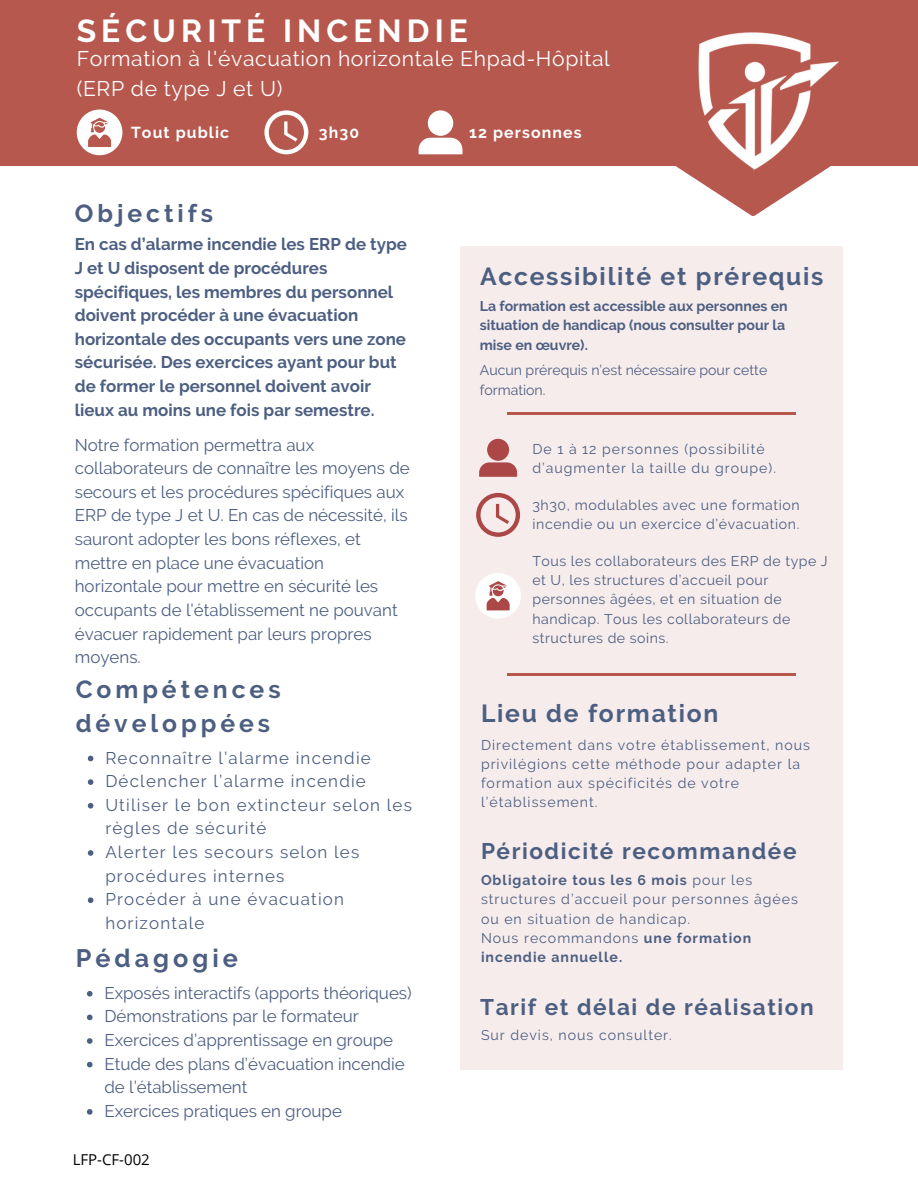
<style>
.page{position:relative;width:918px;height:1188px;background:#fff}
.page>*{position:absolute;margin:0;border:0;box-sizing:border-box;transform-origin:0 0}
.t1{font:700 31.8px "Raleway";letter-spacing:.16em;color:#fff}
.t2{font:700 25.2px "Raleway";letter-spacing:.16em;color:#4d5f81}
.t3{font:700 24.75px "Raleway";letter-spacing:.07em;color:#4d5f81}
.t4{font:700 24.75px/33.8px "Raleway";letter-spacing:.16em;color:#4d5f81}
.t5{font:700 22.5px "Raleway";letter-spacing:.07em;color:#4d5f81}
.t6{font:21.15px/29.7px "Raleway";letter-spacing:.03em;color:#fff}
.t7{font:16.95px/23.7px "Raleway";color:#4d5f81}
.t8{font:700 16.95px/23.7px "Raleway";color:#4d5f81}
.t9{font:16.95px/23.7px "Raleway";letter-spacing:.07em;color:#4d5f81}
.t10{font:700 15.9px "Raleway";letter-spacing:.07em;color:#fff}
.t11{font:15px "Open Sans";color:#000}
.t12{font:14.1px/19.2px "Raleway";letter-spacing:.07em;color:#4d5f81}
.t13{font:14.1px/19.2px "Raleway";letter-spacing:.035em;color:#4d5f81}
.t14{font:700 14.1px/19.2px "Raleway";color:#4d5f81}
.t15{font:14.1px/19.2px "Raleway";letter-spacing:.045em;color:#4d5f81}
.t16{font:14.1px/19.2px "Raleway";color:#4d5f81}
.t17{font:700 14.1px/19.2px "Raleway";letter-spacing:.07em;color:#4d5f81}
.s1{font-weight:700}
.s2{font-weight:400}
</style>
<div class="page">
<div style="left:0;top:0;width:918px;height:165px;background:#b6584d"></div>
<svg style="left:672px;top:165px;width:133px;height:51px"></svg>
<svg style="left:264px;top:110px;width:44px;height:44px"></svg>
<svg style="left:419px;top:110px;width:43px;height:44px"></svg>
<svg style="left:77px;top:110px;width:45px;height:45px"></svg>
<hr style="left:752px;top:172px;width:2px;height:42px;background:#b6584d">
<div style="left:461px;top:247px;width:382px;height:822px;background:#f6ecec"></div>
<hr style="left:508px;top:413px;width:288px;height:1px;background:#b6584d">
<svg style="left:476px;top:493px;width:44px;height:44px"></svg>
<svg style="left:475px;top:573px;width:46px;height:46px"></svg>
<hr style="left:508px;top:674px;width:288px;height:1px;background:#b6584d">
<svg style="left:88px;top:756px;width:5px;height:5px"></svg>
<svg style="left:88px;top:779px;width:5px;height:6px"></svg>
<svg style="left:88px;top:803px;width:5px;height:6px"></svg>
<svg style="left:88px;top:850px;width:5px;height:6px"></svg>
<svg style="left:88px;top:897px;width:5px;height:6px"></svg>
<svg style="left:87px;top:991px;width:6px;height:6px"></svg>
<svg style="left:87px;top:1015px;width:6px;height:5px"></svg>
<svg style="left:87px;top:1038px;width:6px;height:6px"></svg>
<svg style="left:87px;top:1062px;width:6px;height:5px"></svg>
<svg style="left:87px;top:1109px;width:6px;height:6px"></svg>
<img style="left:682px;top:32px;width:163px;height:151px">
<svg style="left:479px;top:439px;width:38px;height:38px"></svg>
<p class="t1" style="left:77px;top:12px;width:393px">SÉCURITÉ INCENDIE</p>
<h5 class="t6" style="left:77px;top:44px;width:535px">Formation à l'évacuation horizontale Ehpad-Hôpital (ERP de type J et U)</h5>
<p class="t10" style="left:131px;top:123px;width:100px">Tout public</p>
<h1 class="t10" style="left:319px;top:123px;width:42px">3h30</h1>
<h4 class="t10" style="left:469px;top:123px;width:114px">12 personnes</h4>
<h2 class="t4" style="left:75px;top:196px;width:140px">Objectifs</h2>
<p class="t8" style="left:75px;top:232px;width:334px">En cas d’alarme incendie les ERP de type J et U disposent de procédures spécifiques, les membres du personnel doivent procéder à une évacuation horizontale des occupants vers une zone sécurisée. Des exercices ayant pour but de former le personnel doivent avoir lieux au moins une fois par semestre.</p>
<p class="t7" style="left:75px;top:433px;width:337px">Notre formation permettra aux collaborateurs de connaître les moyens de secours et les procédures spécifiques aux ERP de type J et U. En cas de nécessité, ils sauront adopter les bons réflexes, et mettre en place une évacuation horizontale pour mettre en sécurité les occupants de l’établissement ne pouvant évacuer rapidement par leurs propres moyens.</p>
<p class="t4" style="left:76px;top:672px;width:206px">Compétences développées</p>
<h5 class="t9" style="left:105px;top:746px;width:267px">Reconnaître l’alarme incendie</h5>
<h6 class="t9" style="left:105px;top:769px;width:262px">Déclencher l’alarme incendie</h6>
<h2 class="t9" style="left:105px;top:793px;width:308px">Utiliser le bon extincteur selon les règles de sécurité</h2>
<p class="t9" style="left:105px;top:840px;width:256px">Alerter les secours selon les procédures internes</p>
<p class="t9" style="left:105px;top:887px;width:240px">Procéder à une évacuation horizontale</p>
<p class="t2" style="left:76px;top:943px;width:164px">Pédagogie</p>
<p class="t7" style="left:104px;top:981px;width:309px">Exposés interactifs (apports théoriques)</p>
<p class="t7" style="left:104px;top:1005px;width:256px">Démonstrations par le formateur</p>
<p class="t7" style="left:104px;top:1028px;width:290px">Exercices d’apprentissage en groupe</p>
<p class="t7" style="left:104px;top:1052px;width:302px">Etude des plans d’évacuation incendie de l’établissement</p>
<p class="t7" style="left:104px;top:1099px;width:239px">Exercices pratiques en groupe</p>
<p class="t11" style="left:73px;top:1149px;width:79px">LFP-CF-002</p>
<h5 class="t3" style="left:480px;top:262px;width:345px">Accessibilité et prérequis</h5>
<p class="t14" style="left:480px;top:297px;width:310px">La formation est accessible aux personnes en situation de handicap (nous consulter pour la mise en œuvre).</p>
<p class="t16" style="left:480px;top:361px;width:289px">Aucun prérequis n’est nécessaire pour cette formation.</p>
<h5 class="t12" style="left:532px;top:439px;width:245px">De 1 à 12 personnes (possibilité d’augmenter la taille du groupe).</h5>
<p class="t15" style="left:532px;top:495px;width:269px">3h30, modulables avec une formation incendie ou un exercice d’évacuation.</p>
<p class="t13" style="left:532px;top:552px;width:297px">Tous les collaborateurs des ERP de type J et U, les structures d’accueil pour personnes âgées, et en situation de handicap. Tous les collaborateurs de structures de soins.</p>
<p class="t3" style="left:481px;top:699px;width:239px">Lieu de formation</p>
<p class="t12" style="left:481px;top:735px;width:331px">Directement dans votre établissement, nous privilégions cette méthode pour adapter la formation aux spécificités de votre l’établissement.</p>
<p class="t5" style="left:481px;top:838px;width:317px">Périodicité recommandée</p>
<p class="t12" style="left:481px;top:871px;width:318px"><span class="s1">Obligatoire tous les 6 mois</span> pour les structures d’accueil pour personnes âgées ou en situation de handicap.</p>
<h2 class="t17" style="left:481px;top:928px;width:272px"><span class="s2">Nous recommandons</span> une formation incendie annuelle.</h2>
<p class="t5" style="left:480px;top:993px;width:335px">Tarif et délai de réalisation</p>
<p class="t12" style="left:481px;top:1026px;width:192px">Sur devis, nous consulter.</p>
</div>
